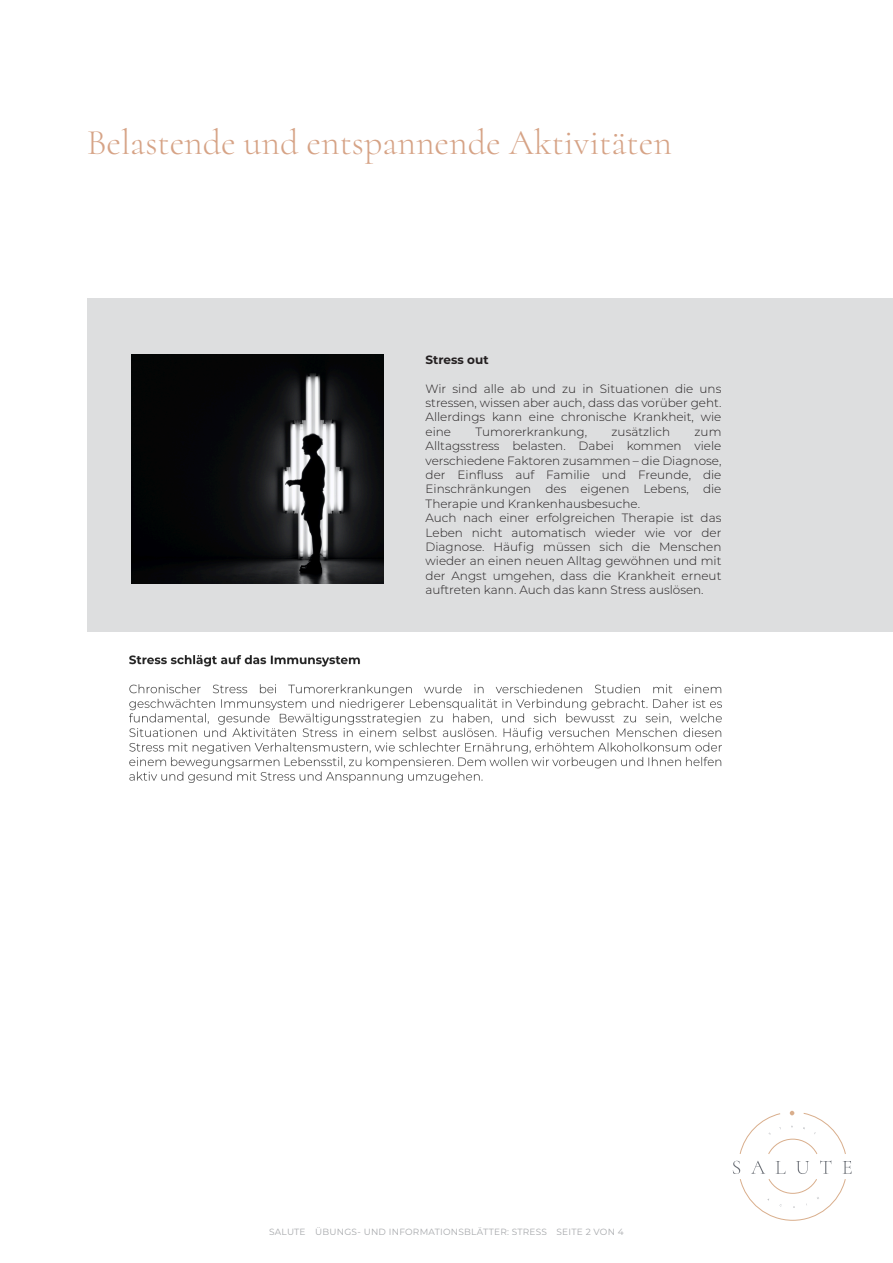
<style>
.page{position:relative;width:893px;height:1263px;background:#fff}
.page>*{position:absolute;margin:0;border:0;box-sizing:border-box;transform-origin:0 0}
.t1{font:300 36px "Cormorant";color:#d6a386}
.t2{font:300 12px/14.4px "Montserrat";color:#231f20;text-align:justify}
.t3{font:700 12px "Montserrat";color:#231f20}
.t4{font:9px "Montserrat";letter-spacing:.025em;color:#a7a9ac}
</style>
<div class="page">
<svg style="left:740px;top:1111px;width:106px;height:43px"></svg>
<svg style="left:733px;top:1160px;width:119px;height:60px"></svg>
<div style="left:87px;top:298px;width:806px;height:333px;background:#dddedf"></div>
<img style="left:132px;top:355px;width:252px;height:229px">
<img style="left:130px;top:656px;width:591px;height:126px">
<h1 class="t1" style="left:87px;top:120px;width:587px">Belastende und entspannende Aktivitäten</h1>
<p class="t3" style="left:426px;top:352px;width:64px">Stress out</p>
<p class="t2" style="left:426px;top:381px;width:297px">Wir sind alle ab und zu in Situationen die uns stressen, wissen aber auch, dass das vorüber geht.<br>Allerdings kann eine chronische Krankheit, wie eine</p>
<p class="t2" style="left:476px;top:424px;width:113px">Tumorerkrankung,</p>
<p class="t2" style="left:612px;top:424px;width:60px">zusätzlich</p>
<p class="t2" style="left:426px;top:424px;width:297px;text-align:left;text-indent:269px">zum Alltagsstress belasten. Dabei kommen viele verschiedene Faktoren zusammen – die Diagnose, der Einfluss auf Familie und Freunde, die Einschränkungen des eigenen Lebens, die Therapie und Krankenhausbesuche.<br>Auch nach einer erfolgreichen Therapie ist das Leben nicht automatisch wieder wie vor der Diagnose. Häufig müssen sich die Menschen wieder an einen neuen Alltag gewöhnen und mit der Angst umgehen, dass die Krankheit erneut auftreten kann. Auch das kann Stress auslösen.</p>
<p class="t4" style="left:269px;top:1226px;width:356px">SALUTE ÜBUNGS- UND INFORMATIONSBLÄTTER: STRESS SEITE 2 VON 4</p>
</div>
